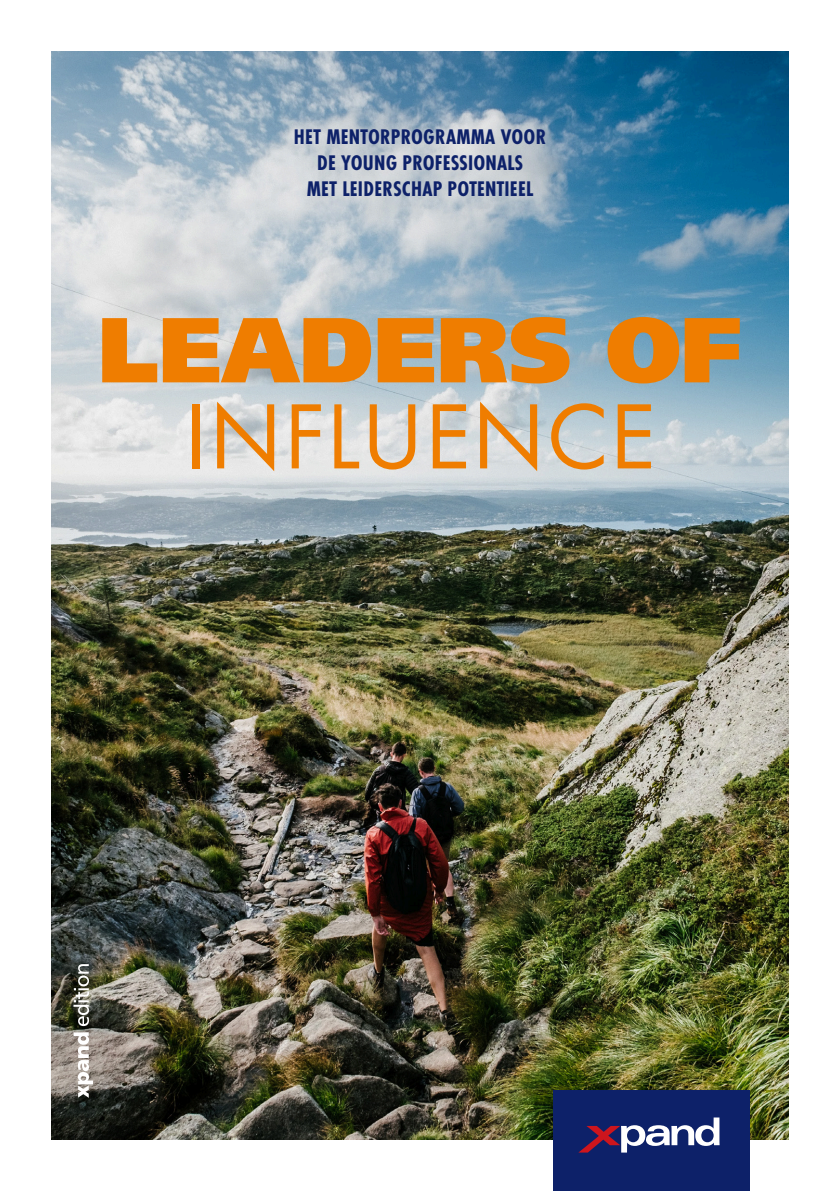
<style>
.page{position:relative;width:840px;height:1191px;background:#fff}
.page>*{position:absolute;margin:0;border:0;box-sizing:border-box;transform-origin:0 0}
.t1{font:96px "Futura PT";letter-spacing:.01em;color:#ef7d00}
.t2{font:900 92px "Frutiger LT Std";color:#ef7d00}
.t3{font:700 22px/26px "Futura PT Cond";letter-spacing:.01em;color:#0d2169;text-align:center}
</style>
<div class="page">
<img style="left:51px;top:51px;width:737px;height:1089px">
<div style="left:553px;top:1090px;width:196px;height:101px;background:#0d2169"></div>
<svg style="left:579px;top:1117px;width:140px;height:35px"></svg>
<svg style="left:73px;top:964px;width:20px;height:133px"></svg>
<p class="t3" style="left:294px;top:124px;width:254px">HET MENTORPROGRAMMA VOOR<br>DE YOUNG PROFESSIONALS<br>MET LEIDERSCHAP POTENTIEEL</p>
<h2 class="t2" style="left:98px;top:294px;width:645px">LEADERS OF</h2>
<h1 class="t1" style="left:184px;top:379px;width:472px">INFLUENCE</h1>
</div>
